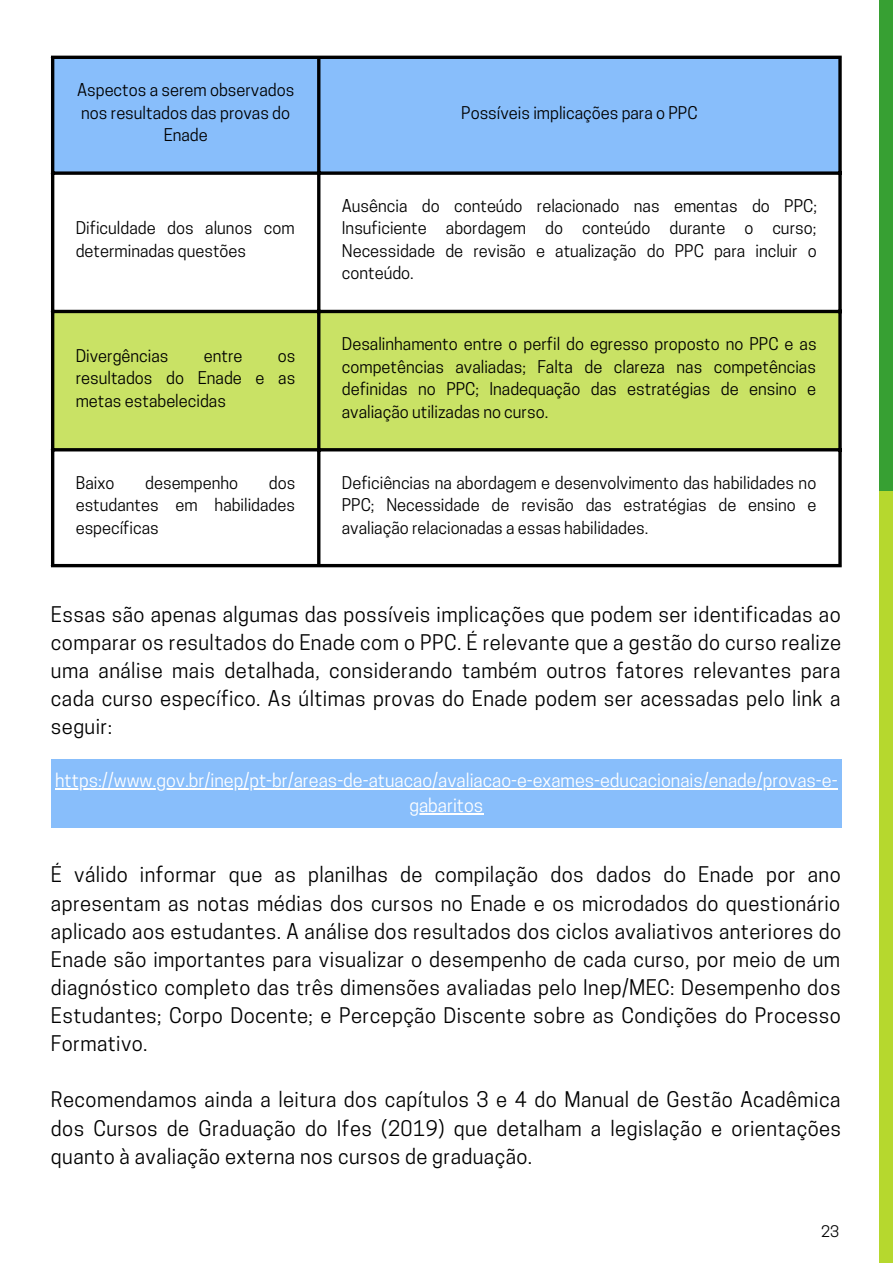
<style>
.page{position:relative;width:893px;height:1264px;background:#fff}
.page>*{position:absolute;margin:0;border:0;box-sizing:border-box;transform-origin:0 0}
.t1{font:20.25px/28px "Cooper Hewitt";letter-spacing:.02em;color:#000;text-align:justify}
.t2{font:18px/24.8px "Cooper Hewitt";color:#fff;text-align:center}
.t3{font:16.5px/22.5px "Cooper Hewitt";color:#000;text-align:justify}
.t4{font:15px "Cooper Hewitt";color:#000}
</style>
<div class="page">
<div style="left:879px;top:0;width:13px;height:491px;background:#37a033"></div>
<div style="left:879px;top:491px;width:13px;height:771px;background:#b6d82e"></div>
<div style="left:54px;top:59px;width:784px;height:112px;background:#88befb"></div>
<div style="left:54px;top:313px;width:784px;height:135px;background:#c9e265"></div>
<hr style="left:51px;top:59px;width:3px;height:505px;background:#000">
<hr style="left:317px;top:59px;width:3px;height:505px;background:#000">
<hr style="left:838px;top:59px;width:3px;height:505px;background:#000">
<hr style="left:51px;top:56px;width:790px;height:3px;background:#000">
<svg style="left:54px;top:171px;width:784px;height:4px;background:#191f26"></svg>
<hr style="left:51px;top:310px;width:790px;height:3px;background:#000">
<hr style="left:51px;top:448px;width:790px;height:3px;background:#000">
<hr style="left:51px;top:564px;width:790px;height:3px;background:#000">
<div style="left:51px;top:759px;width:790px;height:69px;background:#88befb"></div>
<hr style="left:55px;top:788px;width:782px;height:1px;background:#fff">
<hr style="left:409px;top:813px;width:74px;height:1px;background:#fff">
<p class="t3" style="left:77px;top:81px;width:219px;text-align:center">Aspectos a serem observados nos resultados das provas do<br>Enade</p>
<p class="t3" style="left:76px;top:219px;width:220px">Dificuldade dos alunos com determinadas questões</p>
<p class="t3" style="left:76px;top:346px;width:94px">Divergências</p>
<p class="t3" style="left:204px;top:346px;width:40px">entre</p>
<p class="t3" style="left:76px;top:346px;width:221px;text-indent:202px">os resultados do Enade e as metas estabelecidas</p>
<p class="t3" style="left:461px;top:103px;width:238px">Possíveis implicações para o PPC</p>
<p class="t3" style="left:342px;top:196px;width:476px">Ausência do conteúdo relacionado nas ementas do PPC; Insuficiente abordagem do conteúdo durante o curso; Necessidade de revisão e atualização do PPC para incluir o conteúdo.</p>
<p class="t3" style="left:342px;top:335px;width:476px">Desalinhamento entre o perfil do egresso proposto no PPC e as competências avaliadas; Falta de clareza nas competências definidas no PPC; Inadequação das estratégias de ensino e avaliação utilizadas no curso.</p>
<p class="t3" style="left:76px;top:473px;width:221px;text-indent:193px">dos estudantes em habilidades específicas</p>
<p class="t3" style="left:342px;top:473px;width:476px">Deficiências na abordagem e desenvolvimento das habilidades no PPC; Necessidade de revisão das estratégias de ensino e avaliação relacionadas a essas habilidades.</p>
<p class="t3" style="left:76px;top:473px;width:40px">Baixo</p>
<p class="t3" style="left:145px;top:473px;width:94px">desempenho</p>
<p class="t1" style="left:51px;top:602px;width:791px">Essas são apenas algumas das possíveis implicações que podem ser identificadas ao comparar os resultados do Enade com o PPC. É relevante que a gestão do curso realize uma análise mais detalhada, considerando também outros fatores relevantes para cada curso específico. As últimas provas do Enade podem ser acessadas pelo link a seguir:</p>
<p class="t2" style="left:55px;top:770px;width:784px">https://www.gov.br/inep/pt-br/areas-de-atuacao/avaliacao-e-exames-educacionais/enade/provas-e&shy;gabaritos</p>
<p class="t1" style="left:51px;top:863px;width:791px">É válido informar que as planilhas de compilação dos dados do Enade por ano apresentam as notas médias dos cursos no Enade e os microdados do questionário aplicado aos estudantes. A análise dos resultados dos ciclos avaliativos anteriores do Enade são importantes para visualizar o desempenho de cada curso, por meio de um diagnóstico completo das três dimensões avaliadas pelo Inep/MEC: Desempenho dos Estudantes; Corpo Docente; e Percepção Discente sobre as Condições do Processo Formativo.</p>
<p class="t1" style="left:51px;top:1088px;width:791px">Recomendamos ainda a leitura dos capítulos 3 e 4 do Manual de Gestão Acadêmica dos Cursos de Graduação do Ifes (2019) que detalham a legislação e orientações quanto à avaliação externa nos cursos de graduação.</p>
<p class="t4" style="left:821px;top:1225px;width:19px">23</p>
</div>
